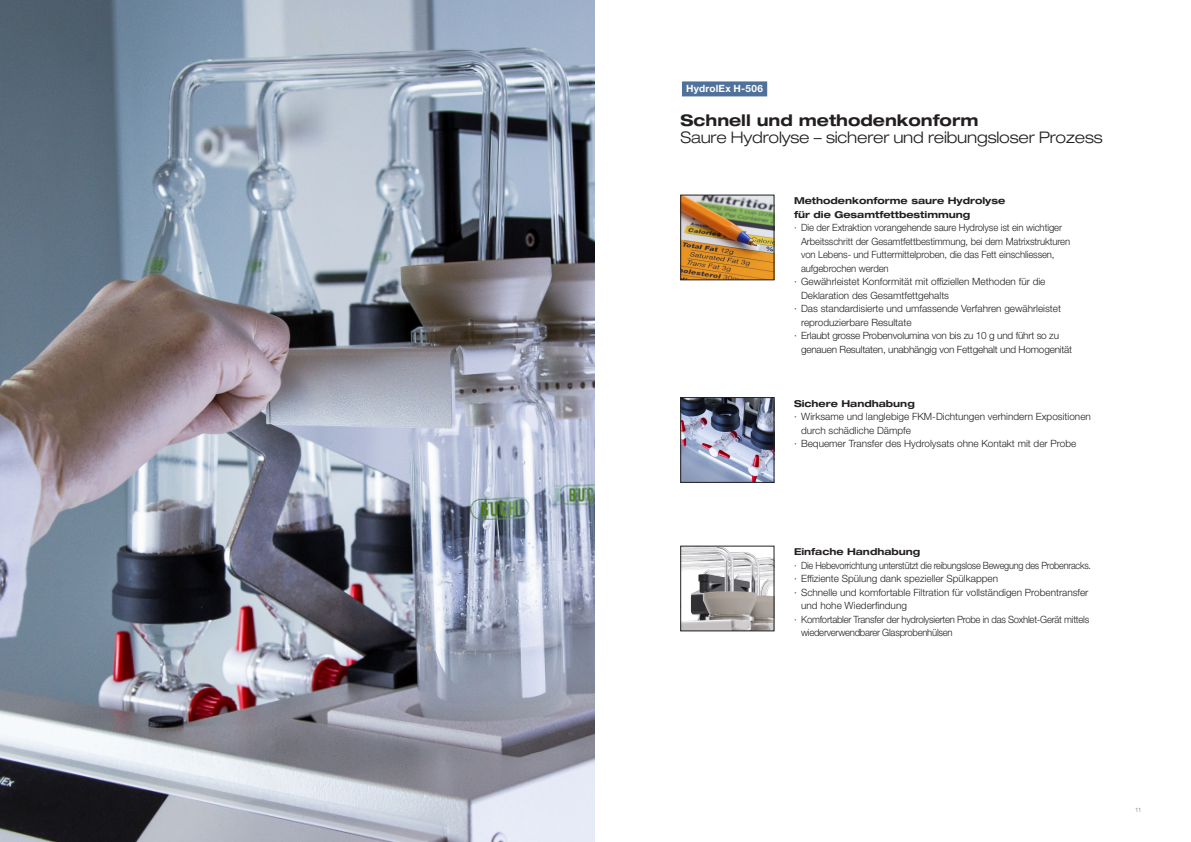
<style>
.page{position:relative;width:1191px;height:842px;background:#fff}
.page>*{position:absolute;margin:0;border:0;box-sizing:border-box;transform-origin:0 0}
.t1{font:300 expanded 16px "Helvetica Neue LT Std";letter-spacing:-.01em;color:#231f20}
.t2{font:700 expanded 16px "Helvetica Neue LT Std";color:#231f20}
.t3{font:300 10px "Helvetica Neue LT Std";letter-spacing:-.01em;color:#231f20}
.t4{font:300 10px "Helvetica Neue LT Std";letter-spacing:-.01em;color:#231f20;scale:.95 1}
.t5{font:300 10px "Helvetica Neue LT Std";letter-spacing:-.01em;color:#231f20;scale:.91 1}
.t6{font:700 10px "Helvetica Neue LT Std";letter-spacing:.02em;color:#fff}
.t7{font:700 expanded 9.5px/13.5px "Helvetica Neue LT Std";color:#231f20}
.t8{font:300 6px "Helvetica Neue LT Std";color:#6f6f6f}
</style>
<div class="page">
<img style="left:0;top:0;width:595px;height:842px">
<img style="left:682px;top:399px;width:90px;height:81px">
<div style="left:680px;top:397px;width:94px;height:85px;border:1px solid #231f20"></div>
<img style="left:682px;top:197px;width:90px;height:81px">
<div style="left:680px;top:195px;width:94px;height:85px;border:1px solid #231f20"></div>
<img style="left:682px;top:548px;width:90px;height:81px">
<div style="left:680px;top:546px;width:94px;height:85px;border:1px solid #231f20"></div>
<div style="left:682px;top:81px;width:85px;height:15px;background:#50729a"></div>
<p class="t6" style="left:686px;top:82px;width:78px">HydrolEx H-506</p>
<h1 class="t2" style="left:680px;top:110px;width:299px">Schnell und methodenkonform</h1>
<h1 class="t1" style="left:680px;top:128px;width:424px">Saure Hydrolyse – sicherer und reibungsloser Prozess</h1>
<p class="t7" style="left:794px;top:194px;width:213px">Methodenkonforme saure Hydrolyse für die Gesamtfettbestimmung</p>
<p class="t4" style="left:794px;top:222px;width:284px">· Die der Extraktion vorangehende saure Hydrolyse ist ein wichtiger</p>
<p class="t4" style="left:801px;top:235px;width:285px">Arbeitsschritt der Gesamtfettbestimmung, bei dem Matrixstrukturen</p>
<p class="t4" style="left:801px;top:249px;width:268px">von Lebens- und Futtermittelproben, die das Fett einschliessen,</p>
<p class="t4" style="left:801px;top:262px;width:94px">aufgebrochen werden</p>
<p class="t3" style="left:794px;top:276px;width:253px">· Gewährleistet Konformität mit offiziellen Methoden für die</p>
<p class="t3" style="left:801px;top:289px;width:149px">Deklaration des Gesamtfettgehalts</p>
<p class="t3" style="left:794px;top:303px;width:268px">· Das standardisierte und umfassende Verfahren gewährleistet</p>
<p class="t3" style="left:801px;top:316px;width:112px">reproduzierbare Resultate</p>
<p class="t3" style="left:794px;top:330px;width:266px">· Erlaubt grosse Probenvolumina von bis zu 10 g und führt so zu</p>
<p class="t3" style="left:801px;top:343px;width:273px">genauen Resultaten, unabhängig von Fettgehalt und Homogenität</p>
<p class="t7" style="left:794px;top:396px;width:122px">Sichere Handhabung</p>
<p class="t3" style="left:794px;top:411px;width:298px">· Wirksame und langlebige FKM-Dichtungen verhindern Expositionen</p>
<p class="t3" style="left:801px;top:424px;width:111px">durch schädliche Dämpfe</p>
<p class="t3" style="left:794px;top:438px;width:284px">· Bequemer Transfer des Hydrolysats ohne Kontakt mit der Probe</p>
<p class="t7" style="left:794px;top:545px;width:128px">Einfache Handhabung</p>
<p class="t5" style="left:794px;top:559px;width:328px">· Die Hebevorrichtung unterstützt die reibungslose Bewegung des Probenracks.</p>
<p class="t3" style="left:794px;top:573px;width:205px">· Effiziente Spülung dank spezieller Spülkappen</p>
<p class="t3" style="left:794px;top:586px;width:296px">· Schnelle und komfortable Filtration für vollständigen Probentransfer</p>
<p class="t3" style="left:801px;top:600px;width:107px">und hohe Wiederfindung</p>
<p class="t4" style="left:794px;top:613px;width:312px">· Komfortabler Transfer der hydrolysierten Probe in das Soxhlet-Gerät mittels</p>
<p class="t4" style="left:801px;top:627px;width:161px">wiederverwendbarer Glasprobenhülsen</p>
<p class="t8" style="left:1135px;top:806px;width:8px">11</p>
</div>
